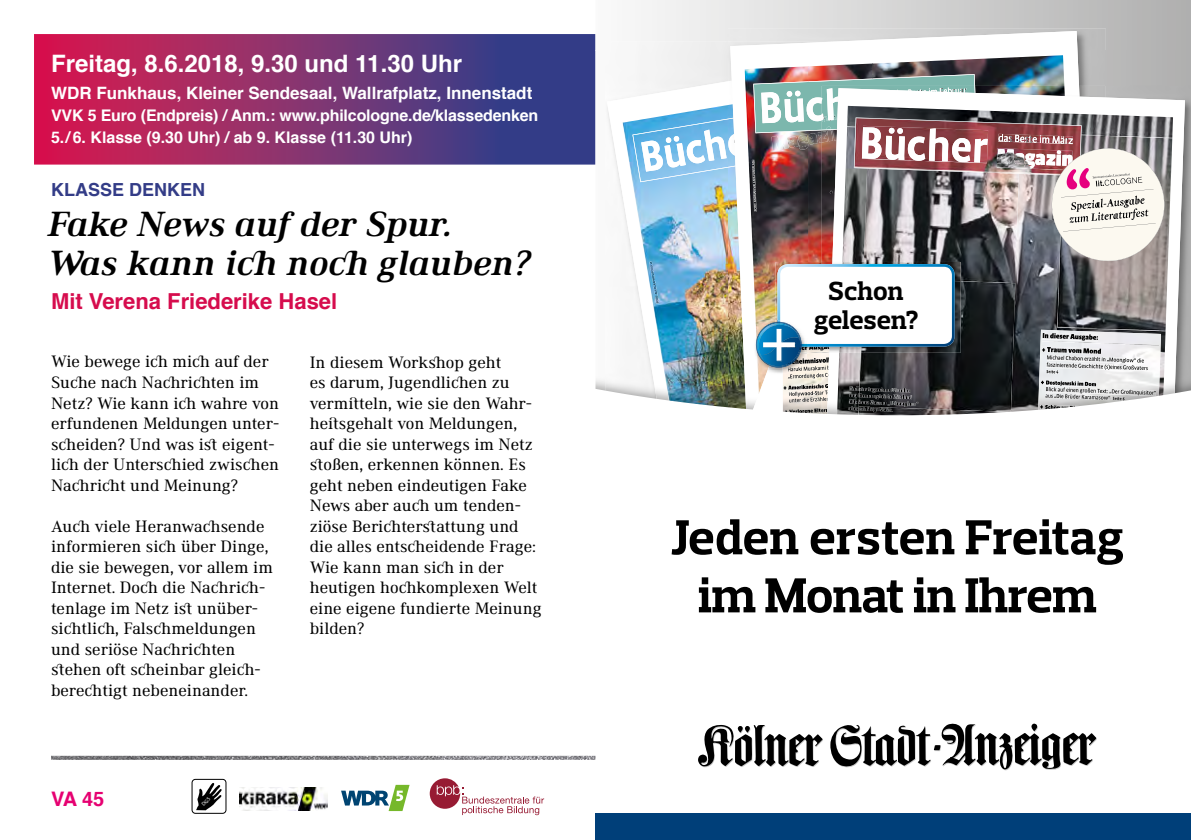
<style>
.page{position:relative;width:1191px;height:840px;background:#fff}
.page>*{position:absolute;margin:0;border:0;box-sizing:border-box;transform-origin:0 0}
.t1{font:700 50px/58px "Prelo Slab";letter-spacing:-.005em;color:#000;text-align:center}
.t2{font:italic 700 36px/39px "Ethos";color:#000}
.t3{font:700 26.6px/28.8px "Prelo Slab";color:#000;text-align:center}
.t4{font:700 24px "Helvetica";color:#fff}
.t5{font:700 22px "Helvetica";color:#d60c4d}
.t6{font:700 20px "Helvetica";color:#e60071}
.t7{font:700 18px "Helvetica";color:#333c87}
.t8{font:17px/20.6px "Ethos";color:#000}
.t9{font:700 17px "Helvetica";color:#fff}
.t10{font:700 16px/22px "Helvetica";letter-spacing:-.01em;color:#fff}
</style>
<div class="page">
<img style="left:51px;top:755px;width:544px;height:4px">
<svg style="left:34px;top:34px;width:561px;height:130px;background:#7f306f"></svg>
<img style="left:595px;top:50px;width:10px;height:340px">
<img style="left:1105px;top:50px;width:86px;height:342px">
<div style="left:605px;top:41px;width:123px;height:350px;background:#f3f3f3"></div>
<img style="left:607px;top:81px;width:121px;height:313px">
<img style="left:622px;top:105px;width:106px;height:302px">
<img style="left:649px;top:261px;width:10px;height:42px">
<img style="left:632px;top:119px;width:96px;height:63px">
<img style="left:704px;top:129px;width:22px;height:32px">
<svg style="left:666px;top:136px;width:13px;height:7px"></svg>
<img style="left:687px;top:140px;width:18px;height:23px">
<img style="left:641px;top:141px;width:22px;height:30px">
<img style="left:664px;top:143px;width:22px;height:24px">
<img style="left:728px;top:29px;width:377px;height:57px">
<img style="left:728px;top:81px;width:2px;height:37px">
<img style="left:728px;top:119px;width:2px;height:46px">
<img style="left:728px;top:167px;width:2px;height:241px">
<img style="left:728px;top:134px;width:2px;height:21px">
<img style="left:730px;top:31px;width:349px;height:378px">
<img style="left:744px;top:66px;width:64px;height:196px">
<img style="left:808px;top:63px;width:64px;height:199px">
<img style="left:872px;top:55px;width:192px;height:31px">
<img style="left:771px;top:134px;width:18px;height:17px">
<img style="left:752px;top:160px;width:4px;height:52px">
<img style="left:753px;top:74px;width:222px;height:59px">
<svg style="left:786px;top:91px;width:14px;height:6px"></svg>
<img style="left:761px;top:92px;width:20px;height:31px">
<img style="left:806px;top:97px;width:16px;height:16px">
<img style="left:784px;top:98px;width:20px;height:24px">
<img style="left:1105px;top:86px;width:86px;height:1px">
<img style="left:975px;top:86px;width:130px;height:2px">
<img style="left:822px;top:148px;width:5px;height:114px">
<img style="left:822px;top:86px;width:121px;height:27px">
<img style="left:826px;top:88px;width:1px;height:25px">
<svg style="left:788px;top:113px;width:39px;height:35px"></svg>
<svg style="left:908px;top:87px;width:58px;height:1px"></svg>
<img style="left:827px;top:88px;width:358px;height:324px">
<img style="left:1164px;top:331px;width:2px;height:45px">
<img style="left:842px;top:106px;width:5px;height:21px">
<img style="left:1170px;top:138px;width:3px;height:174px">
<img style="left:847px;top:106px;width:326px;height:32px">
<img style="left:837px;top:127px;width:27px;height:135px">
<img style="left:1060px;top:201px;width:110px;height:130px">
<img style="left:1081px;top:135px;width:91px;height:66px">
<img style="left:864px;top:175px;width:147px;height:106px">
<img style="left:1011px;top:175px;width:49px;height:236px">
<img style="left:954px;top:281px;width:61px;height:130px">
<img style="left:1057px;top:327px;width:108px;height:26px">
<img style="left:1161px;top:352px;width:3px;height:43px">
<img style="left:954px;top:406px;width:54px;height:9px">
<img style="left:1038px;top:329px;width:123px;height:80px">
<img style="left:1042px;top:332px;width:56px;height:9px">
<svg style="left:1042px;top:333px;width:56px;height:7px"></svg>
<img style="left:1042px;top:346px;width:59px;height:1px">
<svg style="left:1042px;top:347px;width:105px;height:26px"></svg>
<svg style="left:1040px;top:380px;width:117px;height:30px"></svg>
<img style="left:1042px;top:341px;width:117px;height:4px">
<img style="left:854px;top:117px;width:227px;height:58px">
<img style="left:862px;top:127px;width:125px;height:36px">
<img style="left:862px;top:127px;width:19px;height:32px">
<svg style="left:889px;top:128px;width:14px;height:6px"></svg>
<img style="left:929px;top:128px;width:19px;height:33px">
<img style="left:885px;top:136px;width:20px;height:24px">
<img style="left:908px;top:136px;width:17px;height:25px">
<img style="left:952px;top:138px;width:18px;height:24px">
<img style="left:974px;top:139px;width:13px;height:23px">
<svg style="left:998px;top:134px;width:74px;height:10px"></svg>
<img style="left:996px;top:148px;width:55px;height:22px">
<img style="left:997px;top:149px;width:17px;height:15px">
<img style="left:1024px;top:166px;width:11px;height:2px">
<svg style="left:1014px;top:150px;width:37px;height:16px"></svg>
<img style="left:1051px;top:148px;width:113px;height:113px">
<img style="left:1061px;top:189px;width:92px;height:8px">
<svg style="left:1069px;top:195px;width:79px;height:28px"></svg>
<img style="left:1063px;top:223px;width:92px;height:8px">
<img style="left:1066px;top:169px;width:11px;height:20px">
<img style="left:1079px;top:168px;width:10px;height:20px">
<svg style="left:1092px;top:173px;width:50px;height:13px"></svg>
<div style="left:595px;top:812px;width:596px;height:27px;background:#003f79"></div>
<svg style="left:698px;top:723px;width:399px;height:46px"></svg>
<img style="left:954px;top:262px;width:6px;height:19px">
<img style="left:954px;top:281px;width:6px;height:71px">
<img style="left:741px;top:262px;width:213px;height:154px">
<svg style="left:430px;top:778px;width:114px;height:36px"></svg>
<svg style="left:341px;top:784px;width:68px;height:26px"></svg>
<svg style="left:191px;top:779px;width:36px;height:35px"></svg>
<div style="left:192px;top:778px;width:34px;height:35px;border:1px solid #000;border-radius:3px"></div>
<img style="left:240px;top:787px;width:87px;height:23px">
<svg style="left:196px;top:782px;width:26px;height:27px"></svg>
<h3 class="t4" style="left:51px;top:44px;width:412px">Freitag, 8.6.2018, 9.30 und 11.30 Uhr</h3>
<p class="t9" style="left:51px;top:79px;width:483px">WDR Funkhaus, Kleiner Sendesaal, Wallrafplatz, Innenstadt</p>
<p class="t10" style="left:51px;top:104px;width:489px">VVK 5 Euro (Endpreis) / Anm.: www.philcologne.de/klassedenken<br>5./ 6. Klasse (9.30 Uhr) / ab 9. Klasse (11.30 Uhr)</p>
<p class="t7" style="left:51px;top:175px;width:156px">KLASSE DENKEN</p>
<h2 class="t2" style="left:48px;top:204px;width:484px">Fake News auf der Spur.<br>Was kann ich noch glauben?</h2>
<p class="t5" style="left:51px;top:283px;width:288px">Mit Verena Friederike Hasel</p>
<p class="t8" style="left:51px;top:351px;width:230px">Wie bewege ich mich auf der<br>Suche nach Nachrichten im<br>Netz? Wie kann ich wahre von erfundenen Meldungen unter&shy;scheiden? Und was ist eigent&shy;lich der Unterschied zwischen<br>Nachricht und Meinung?</p>
<p class="t8" style="left:51px;top:515px;width:223px">Auch viele Heranwachsende informieren sich über Dinge, die sie bewegen, vor allem im<br>Internet. Doch die Nachrich&shy;tenlage im Netz ist unüber&shy;sichtlich, Falschmeldungen und seriöse Nachrichten stehen oft scheinbar gleich&shy;berechtigt nebeneinander.</p>
<p class="t8" style="left:310px;top:351px;width:233px">In diesem Workshop geht<br>es darum, Jugendlichen zu vermitteln, wie sie den Wahr&shy;heitsgehalt von Meldungen, auf die sie unterwegs im Netz stoßen, erkennen können. Es geht neben eindeutigen Fake<br>News aber auch um tenden&shy;ziöse Berichterstattung und die alles entscheidende Frage:<br>Wie kann man sich in der heutigen hochkomplexen Welt eine eigene fundierte Meinung bilden?</p>
<p class="t6" style="left:51px;top:782px;width:55px">VA 45</p>
<h3 class="t3" style="left:813px;top:276px;width:106px">Schon gelesen?</h3>
<h1 class="t1" style="left:671px;top:508px;width:454px">Jeden ersten Freitag im Monat in Ihrem</h1>
</div>
